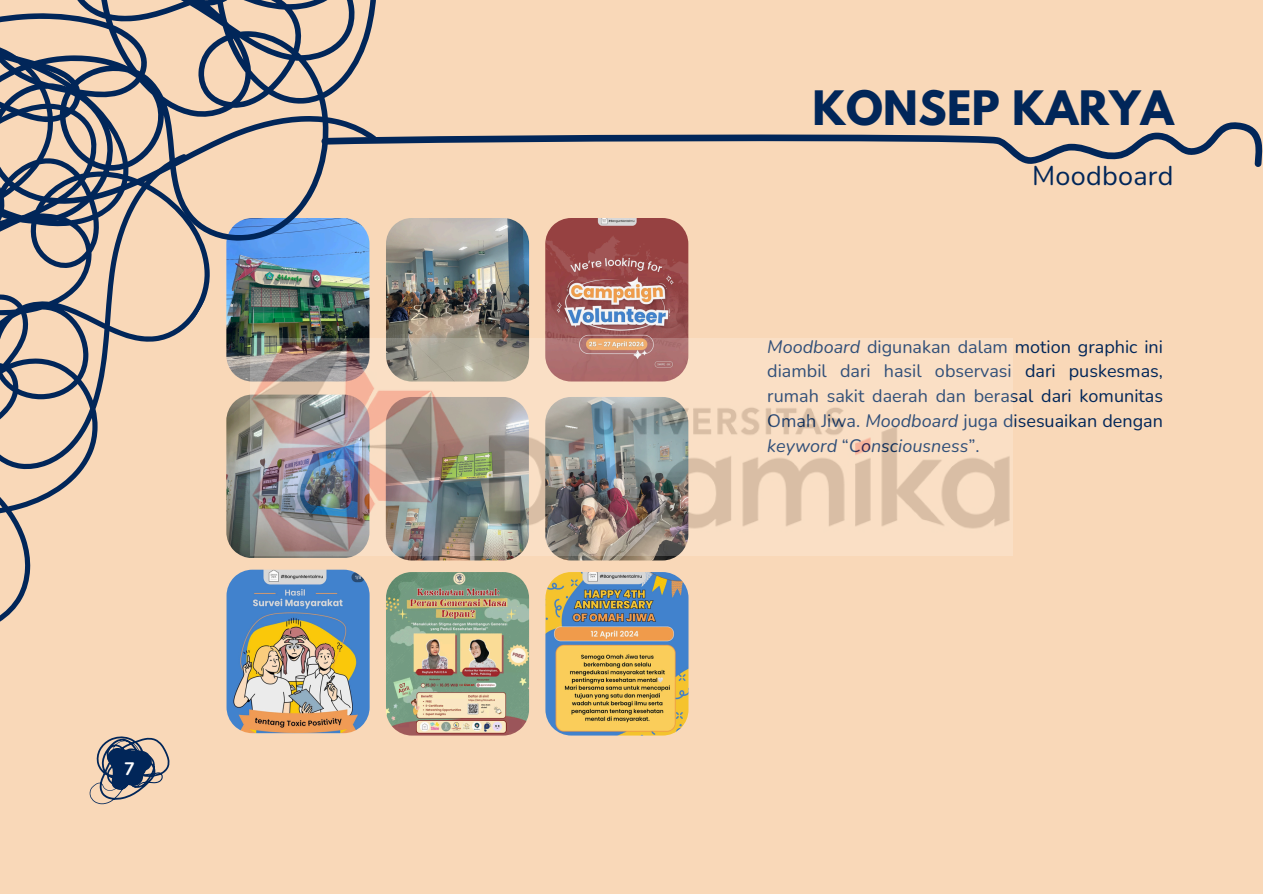
<style>
.page{position:relative;width:1263px;height:894px;background:#fff}
.page>*{position:absolute;margin:0;border:0;box-sizing:border-box;transform-origin:0 0}
.t1{font:700 42px "League Spartan";letter-spacing:.01em;color:#012659}
.t2{font:27px "Nunito";letter-spacing:.01em;color:#012659}
.t3{font:18px/24.8px "Nunito";color:#012659;text-align:justify}
.t4{font:700 18px "Nunito";color:#fff}
.s1{font-style:italic}
</style>
<div class="page">
<div style="left:0;top:0;width:1263px;height:893px;background:#f9d8b8"></div>
<img style="left:267px;top:262px;width:102px;height:76px">
<img style="left:386px;top:218px;width:143px;height:120px">
<img style="left:386px;top:555px;width:143px;height:5px">
<img style="left:545px;top:218px;width:143px;height:120px">
<img style="left:545px;top:555px;width:143px;height:5px">
<img style="left:386px;top:572px;width:143px;height:163px">
<img style="left:267px;top:569px;width:103px;height:163px">
<img style="left:545px;top:572px;width:143px;height:163px">
<svg style="left:387px;top:122px;width:876px;height:45px"></svg>
<svg style="left:267px;top:0;width:120px;height:262px"></svg>
<svg style="left:0;top:0;width:267px;height:805px"></svg>
<svg style="left:89px;top:735px;width:80px;height:69px"></svg>
<img style="left:251px;top:338px;width:761px;height:217px">
<h2 class="t4" style="left:124px;top:757px;width:12px">7</h2>
<p class="t1" style="left:812px;top:87px;width:363px">KONSEP KARYA</p>
<h1 class="t2" style="left:1032px;top:158px;width:143px">Moodboard</h1>
<p class="t3" style="left:767px;top:334px;width:397px"><span class="s1">Moodboard</span> digunakan dalam motion graphic ini diambil dari hasil observasi dari puskesmas, rumah sakit daerah dan berasal dari komunitas Omah Jiwa. <span class="s1">Moodboard</span> juga disesuaikan dengan <span class="s1">keyword</span> “<span class="s1">Consciousness</span>”.</p>
</div>
